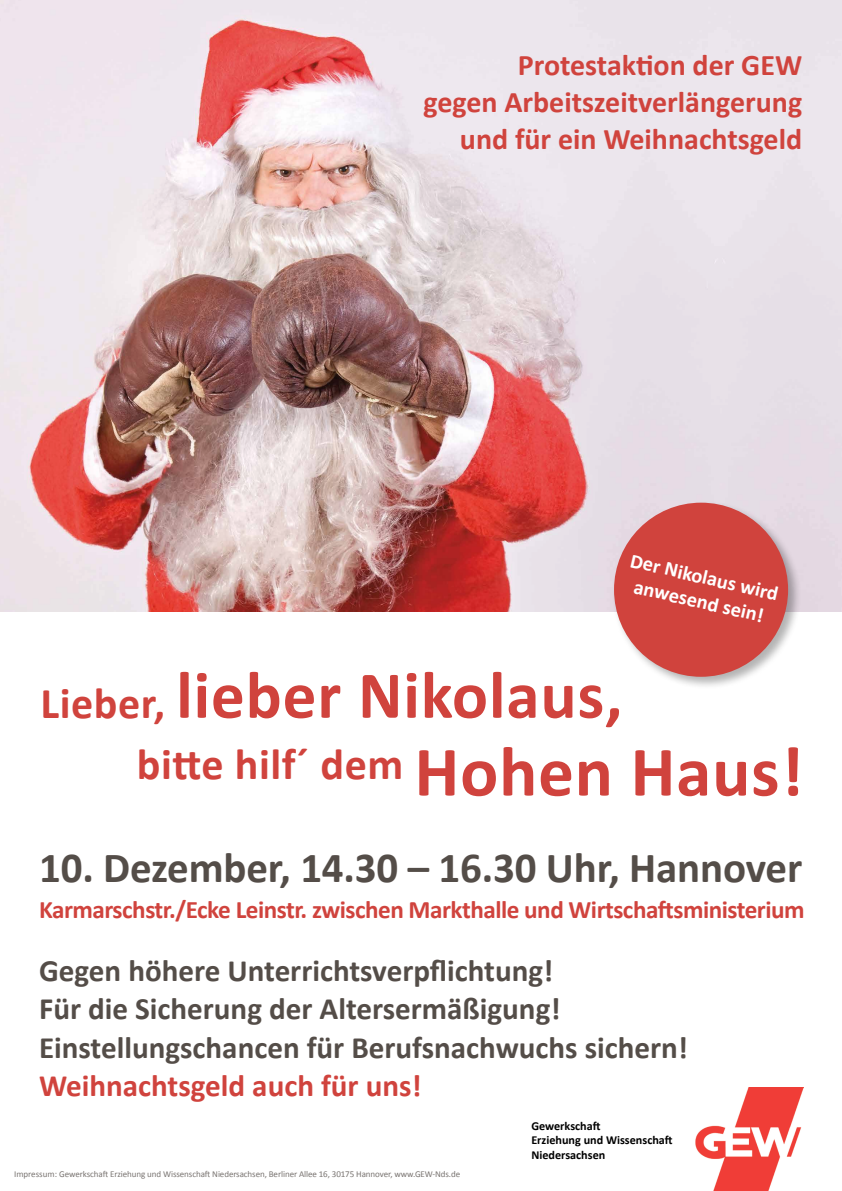
<style>
.page{position:relative;width:842px;height:1191px;background:#fff}
.page>*{position:absolute;margin:0;border:0;box-sizing:border-box;transform-origin:0 0}
.t1{font:700 67.4px "Calibri";letter-spacing:.01em;color:#d0433d}
.t2{font:700 44.1px "Calibri";letter-spacing:.01em;color:#d0433d}
.t3{font:700 43px "Calibri";letter-spacing:-.005em;color:#544d48}
.t4{font:700 31.1px/38.2px "Calibri";color:#544d48}
.t5{font:700 31.1px "Calibri";color:#d0433d}
.t6{font:700 30px/37px "Calibri";color:#d0433d;text-align:right}
.t7{font:700 25.2px "Calibri";letter-spacing:-.02em;color:#d0433d}
.t8{font:700 20.5px/24.6px "Calibri";color:#fff;text-align:center}
.t9{font:700 12.2px/14.6px "Calibri";color:#000}
.t10{font:9px "Calibri";letter-spacing:-.01em;color:#7a7572}
.s1{font-size:44.1px}
.s2{font-size:71.3px}
</style>
<div class="page">
<img style="left:0;top:0;width:842px;height:611px">
<img style="left:695px;top:1087px;width:109px;height:104px">
<div style="left:612px;top:500px;width:189px;height:190px;background:#000;opacity:.3"></div>
<div style="left:614px;top:502px;width:174px;height:175px;background:#d0433d;border-radius:50%"></div>
<p class="t6" style="left:423px;top:45px;width:380px">Protestaktion der GEW<br>gegen Arbeitszeitverlängerung und für ein Weihnachtsgeld</p>
<p class="t8" style="left:634px;top:547px;width:153px;rotate:13deg">Der Nikolaus wird anwesend sein!</p>
<h1 class="t1" style="left:40px;top:653px;width:583px"><span class="s1">Lieber,</span> lieber Nikolaus,</h1>
<h2 class="t2" style="left:137px;top:737px;width:668px">bitte hilf´ dem <span class="s2">Hohen Haus!</span></h2>
<h3 class="t3" style="left:39px;top:841px;width:765px">10. Dezember, 14.30 – 16.30 Uhr, Hannover</h3>
<p class="t7" style="left:39px;top:894px;width:767px">Karmarschstr./Ecke Leinstr. zwischen Markthalle und Wirtschaftsministerium</p>
<p class="t4" style="left:39px;top:950px;width:650px">Gegen höhere Unterrichtsverpflichtung!<br>Für die Sicherung der Altersermäßigung!<br>Einstellungschancen für Berufsnachwuchs sichern!</p>
<p class="t5" style="left:39px;top:1066px;width:384px">Weihnachtsgeld auch für uns!</p>
<p class="t9" style="left:531px;top:1117px;width:143px">Gewerkschaft<br>Erziehung und Wissenschaft<br>Niedersachsen</p>
<p class="t10" style="left:14px;top:1168px;width:448px">Impressum: Gewerkschaft Erziehung und Wissenschaft Niedersachsen, Berliner Allee 16, 30175 Hannover, www.GEW-Nds.de</p>
</div>
